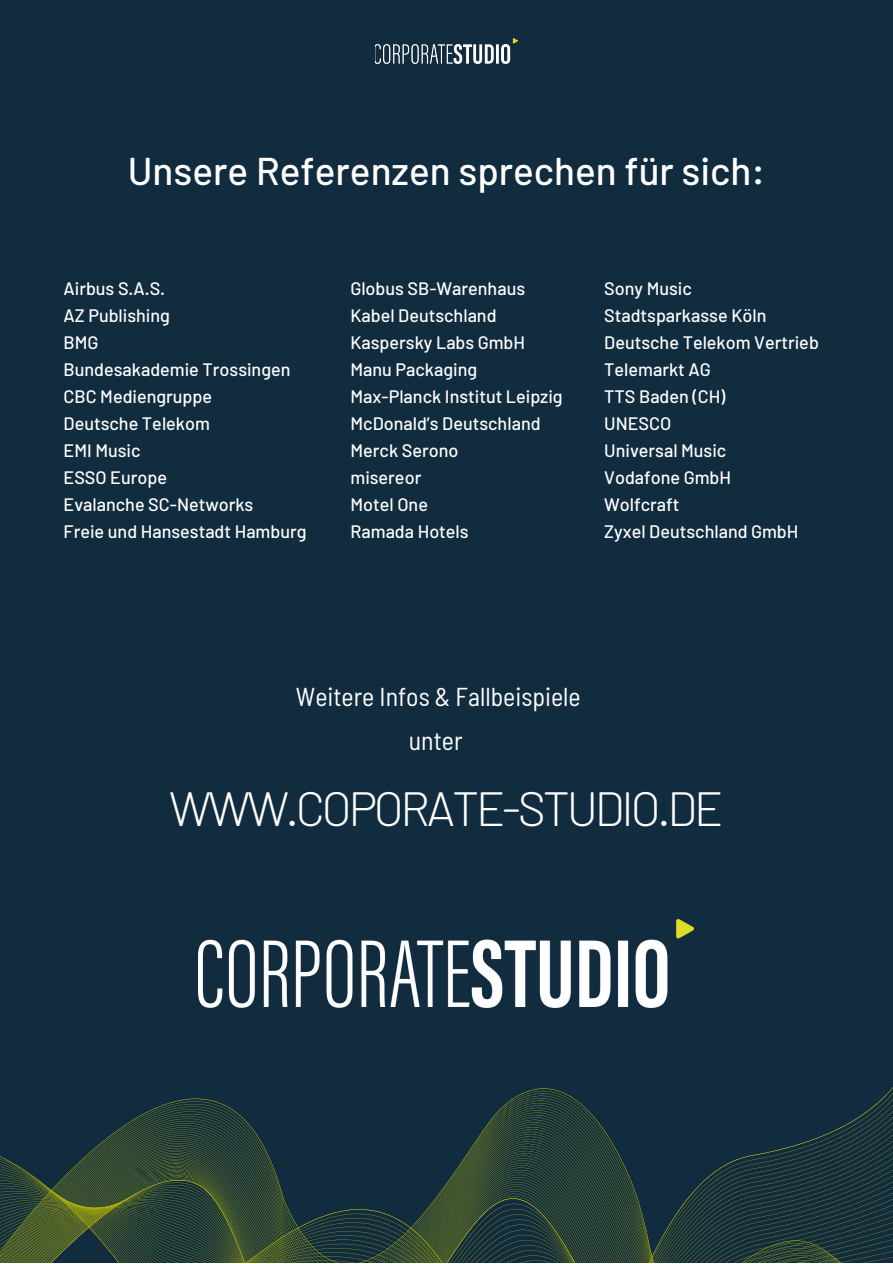
<style>
.page{position:relative;width:893px;height:1264px;background:#fff}
.page>*{position:absolute;margin:0;border:0;box-sizing:border-box;transform-origin:0 0}
.t1{font:300 48px "Barlow";letter-spacing:-.065em;color:#fff}
.t2{font:500 38.7px "Barlow";color:#fff}
.t3{font:semi-condensed 25.8px/44px "Barlow";color:#fff;text-align:center}
.t4{font:500 18px/27px "Barlow";color:#fff}
</style>
<div class="page">
<div style="left:0;top:0;width:892px;height:1262px;background:#112c3f"></div>
<svg style="left:0;top:1088px;width:892px;height:174px"></svg>
<img style="left:199px;top:920px;width:494px;height:87px">
<img style="left:375px;top:39px;width:142px;height:24px">
<h2 class="t2" style="left:128px;top:147px;width:638px">Unsere Referenzen sprechen für sich:</h2>
<p class="t4" style="left:64px;top:274px;width:244px">Airbus S.A.S.<br>AZ Publishing<br>BMG<br>Bundesakademie Trossingen<br>CBC Mediengruppe<br>Deutsche Telekom<br>EMI Music<br>ESSO Europe<br>Evalanche SC-Networks<br>Freie und Hansestadt Hamburg</p>
<p class="t4" style="left:350px;top:274px;width:214px">Globus SB-Warenhaus<br>Kabel Deutschland<br>Kaspersky Labs GmbH<br>Manu Packaging<br>Max-Planck Institut Leipzig<br>McDonald’s Deutschland<br>Merck Serono<br>misereor<br>Motel One<br>Ramada Hotels</p>
<p class="t4" style="left:604px;top:274px;width:216px">Sony Music<br>Stadtsparkasse Köln<br>Deutsche Telekom Vertrieb<br>Telemarkt AG<br>TTS Baden (CH)<br>UNESCO<br>Universal Music<br>Vodafone GmbH<br>Wolfcraft<br>Zyxel Deutschland GmbH</p>
<h3 class="t3" style="left:296px;top:673px;width:286px">Weitere Infos &amp; Fallbeispiele unter</h3>
<h1 class="t1" style="left:169px;top:778px;width:555px">WWW.COPORATE-STUDIO.DE</h1>
</div>
